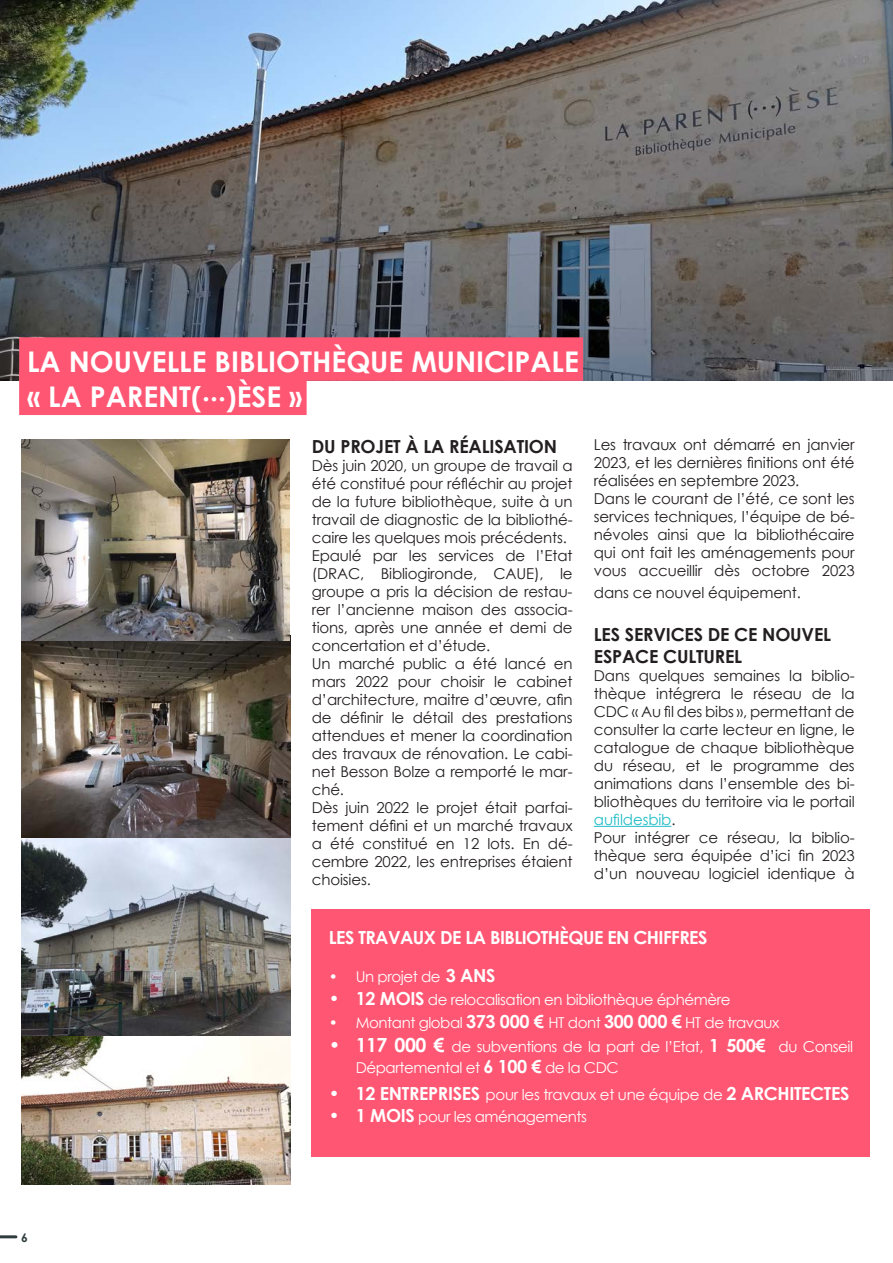
<style>
.page{position:relative;width:893px;height:1263px;background:#fff}
.page>*{position:absolute;margin:0;border:0;box-sizing:border-box;transform-origin:0 0}
.t1{font:700 28.5px "Century Gothic";color:#fff}
.t2{font:700 18px/21.6px "Century Gothic";letter-spacing:-.01em;color:#231f20}
.t3{font:700 18px "Century Gothic";letter-spacing:-.03em;color:#fff}
.t4{font:15px/18px "Century Gothic";letter-spacing:-.01em;color:#231f20;text-align:justify}
.t5{font:15px/21.6px "Century Gothic";letter-spacing:-.03em;color:#fff}
.t6{font:700 12px "Century Gothic";color:#303b3d}
.s1{color:#21bdc7}
.s2{font-weight:700;font-size:18px}
.s3{font-weight:700;font-size:19.5px}
</style>
<div class="page">
<hr style="left:0;top:1235px;width:16px;height:3px;background:#303b3d">
<hr style="left:594px;top:826px;width:77px;height:1px;background:#21bdc7">
<img style="left:0;top:0;width:893px;height:381px">
<img style="left:21px;top:834px;width:270px;height:350px">
<img style="left:22px;top:640px;width:268px;height:197px">
<img style="left:21px;top:439px;width:269px;height:201px">
<div style="left:19px;top:337px;width:564px;height:44px;background:#ff5773"></div>
<div style="left:19px;top:371px;width:288px;height:44px;background:#ff5773"></div>
<div style="left:312px;top:909px;width:558px;height:248px;background:#ff5773"></div>
<p class="t1" style="left:27px;top:344px;width:553px">LA NOUVELLE BIBLIOTHÈQUE MUNICIPALE</p>
<p class="t1" style="left:27px;top:378px;width:277px">« LA PARENT(...)ÈSE »</p>
<p class="t2" style="left:312px;top:435px;width:247px">DU PROJET À LA RÉALISATION</p>
<p class="t4" style="left:312px;top:456px;width:262px">Dès juin 2020, un groupe de travail a été constitué pour réfléchir au projet de la future bibliothèque, suite à un travail de diagnostic de la bibliothé&shy;caire les quelques mois précédents.</p>
<p class="t4" style="left:312px;top:546px;width:262px">Epaulé par les services de l’Etat (DRAC, Bibliogironde, CAUE), le groupe a pris la décision de restau&shy;rer l’ancienne maison des associa&shy;tions, après une année et demi de concertation et d’étude.</p>
<p class="t4" style="left:312px;top:654px;width:262px">Un marché public a été lancé en mars 2022 pour choisir le cabinet d’architecture, maitre d’œuvre, afin de définir le détail des prestations attendues et mener la coordination des travaux de rénovation. Le cabi&shy;net Besson Bolze a remporté le mar&shy;ché.</p>
<p class="t4" style="left:312px;top:798px;width:262px">Dès juin 2022 le projet était parfai&shy;tement défini et un marché travaux a été constitué en 12 lots. En dé&shy;cembre 2022, les entreprises étaient choisies.</p>
<p class="t4" style="left:594px;top:436px;width:262px">Les travaux ont démarré en janvier 2023, et les dernières finitions ont été réalisées en septembre 2023.</p>
<p class="t4" style="left:594px;top:490px;width:262px">Dans le courant de l’été, ce sont les services techniques, l’équipe de bé&shy;névoles ainsi que la bibliothécaire qui ont fait les aménagements pour vous accueillir dès octobre 2023</p>
<p class="t4" style="left:594px;top:583px;width:209px">dans ce nouvel équipement.</p>
<p class="t2" style="left:594px;top:623px;width:239px">LES SERVICES DE CE NOUVEL<br>ESPACE CULTUREL</p>
<p class="t4" style="left:594px;top:666px;width:262px">Dans quelques semaines la biblio&shy;thèque intégrera le réseau de la CDC « Au fil des bibs », permettant de consulter la carte lecteur en ligne, le catalogue de chaque bibliothèque du réseau, et le programme des animations dans l’ensemble des bi&shy;bliothèques du territoire via le portail <span class="s1">aufildesbib</span>.</p>
<p class="t4" style="left:594px;top:828px;width:262px">Pour intégrer ce réseau, la biblio&shy;thèque sera équipée d’ici fin 2023 d’un nouveau logiciel identique à</p>
<p class="t6" style="left:21px;top:1230px;width:8px">6</p>
<p class="t3" style="left:329px;top:926px;width:380px">LES TRAVAUX DE LA BIBLIOTHÈQUE EN CHIFFRES</p>
<p class="t5" style="left:329px;top:965px;width:168px">• Un projet de <span class="s2">3 ANS</span></p>
<p class="t5" style="left:329px;top:988px;width:403px"><span class="s2">• 12 MOIS</span> de relocalisation en bibliothèque éphémère</p>
<p class="t5" style="left:329px;top:1012px;width:452px">• Montant global <span class="s2">373 000 €</span> HT dont <span class="s2">300 000 €</span> HT de travaux</p>
<p class="t5" style="left:356px;top:1035px;width:499px;text-indent:-27px"><span class="s3">• 117 000 €</span> de subventions de la part de l’Etat, <span class="s2">1 500€</span> du Conseil<br>Départemental et <span class="s2">6 100 €</span> de la CDC</p>
<p class="t5" style="left:329px;top:1084px;width:522px"><span class="s2">• 12 ENTREPRISES</span> pour les travaux et une équipe de <span class="s2">2 ARCHITECTES</span></p>
<p class="t5" style="left:329px;top:1105px;width:260px"><span class="s2">• 1 MOIS</span> pour les aménagements</p>
</div>
